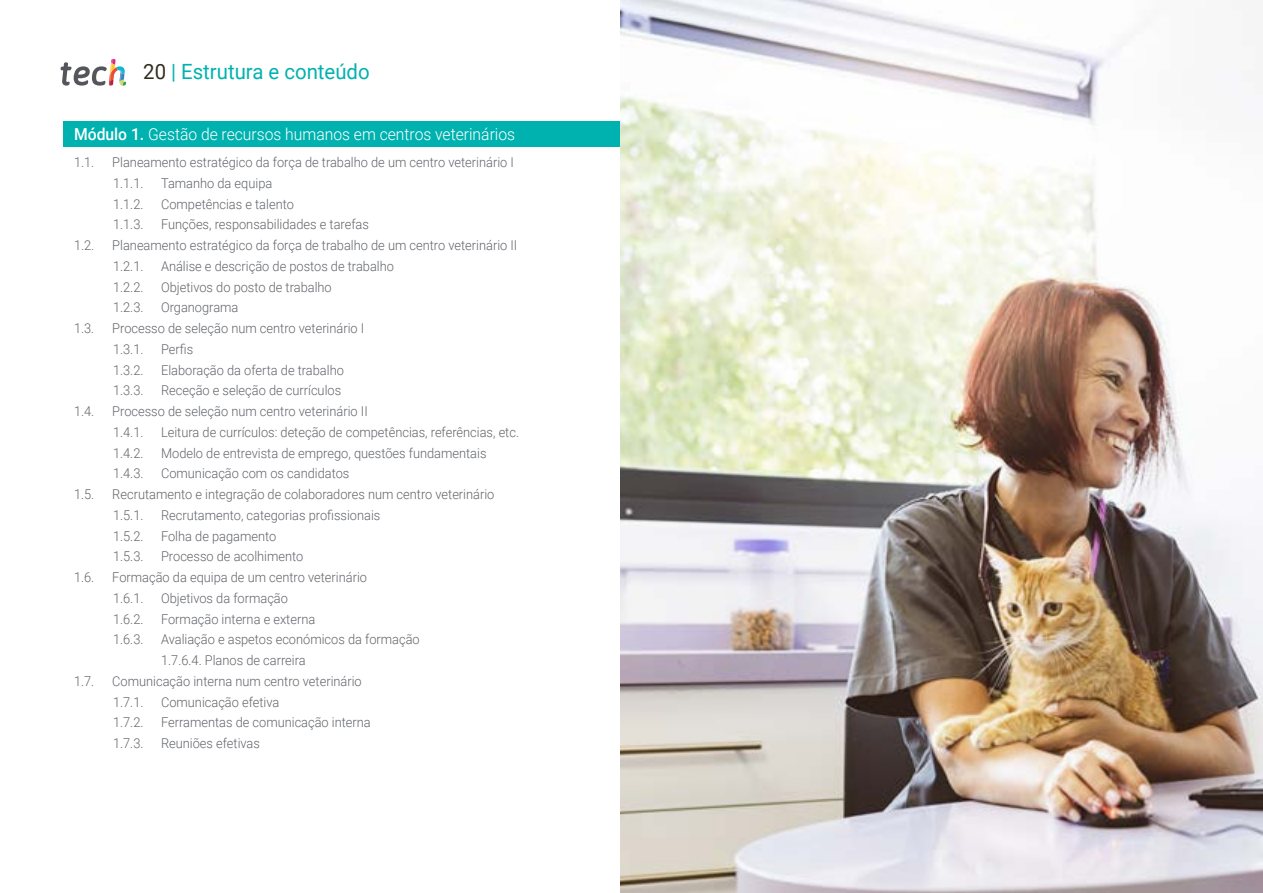
<style>
.page{position:relative;width:1263px;height:893px;background:#fff}
.page>*{position:absolute;margin:0;border:0;box-sizing:border-box;transform-origin:0 0}
.t1{font:21px "Roboto";color:#00b2af}
.t2{font:300 16.5px "Roboto";color:#fff;scale:.95 1}
.t3{font:300 13.5px/20.7px "Roboto";color:#61646a;scale:.95 1}
.s1{color:#312e20}
.s2{font-weight:500}
</style>
<div class="page">
<div style="left:63px;top:121px;width:558px;height:25px;background:#00b2af"></div>
<svg style="left:61px;top:59px;width:65px;height:27px"></svg>
<img style="left:621px;top:0;width:642px;height:893px">
<h1 class="t1" style="left:143px;top:57px;width:228px"><span class="s1">20</span> | Estrutura e conteúdo</h1>
<p class="t2" style="left:74px;top:123px;width:466px"><span class="s2">Módulo 1.</span> Gestão de recursos humanos em centros veterinários</p>
<p class="t3" style="left:74px;top:151px;width:23px">1.1.</p>
<p class="t3" style="left:112px;top:151px;width:424px">Planeamento estratégico da força de trabalho de um centro veterinário I<br>1.1.1.</p>
<p class="t3" style="left:161px;top:172px;width:119px">Tamanho da equipa</p>
<p class="t3" style="left:113px;top:193px;width:34px">1.1.2.</p>
<p class="t3" style="left:161px;top:193px;width:141px">Competências e talento</p>
<p class="t3" style="left:113px;top:214px;width:34px">1.1.3.</p>
<p class="t3" style="left:161px;top:214px;width:220px">Funções, responsabilidades e tarefas</p>
<p class="t3" style="left:74px;top:234px;width:23px">1.2.</p>
<p class="t3" style="left:112px;top:234px;width:428px">Planeamento estratégico da força de trabalho de um centro veterinário II<br>1.2.1.</p>
<p class="t3" style="left:161px;top:255px;width:247px">Análise e descrição de postos de trabalho</p>
<p class="t3" style="left:113px;top:276px;width:34px">1.2.2.</p>
<p class="t3" style="left:161px;top:276px;width:181px">Objetivos do posto de trabalho</p>
<p class="t3" style="left:113px;top:297px;width:34px">1.2.3.</p>
<p class="t3" style="left:161px;top:297px;width:83px">Organograma</p>
<p class="t3" style="left:74px;top:317px;width:23px">1.3.</p>
<p class="t3" style="left:112px;top:317px;width:267px">Processo de seleção num centro veterinário I<br>1.3.1.</p>
<p class="t3" style="left:161px;top:338px;width:35px">Perfis</p>
<p class="t3" style="left:113px;top:359px;width:34px">1.3.2.</p>
<p class="t3" style="left:161px;top:359px;width:194px">Elaboração da oferta de trabalho</p>
<p class="t3" style="left:113px;top:380px;width:34px">1.3.3.</p>
<p class="t3" style="left:161px;top:380px;width:191px">Receção e seleção de currículos</p>
<p class="t3" style="left:74px;top:400px;width:23px">1.4.</p>
<p class="t3" style="left:112px;top:400px;width:270px">Processo de seleção num centro veterinário II<br>1.4.1.</p>
<p class="t3" style="left:161px;top:421px;width:378px">Leitura de currículos: deteção de competências, referências, etc.</p>
<p class="t3" style="left:113px;top:442px;width:34px">1.4.2.</p>
<p class="t3" style="left:161px;top:442px;width:344px">Modelo de entrevista de emprego, questões fundamentais</p>
<p class="t3" style="left:113px;top:463px;width:34px">1.4.3.</p>
<p class="t3" style="left:161px;top:463px;width:200px">Comunicação com os candidatos</p>
<p class="t3" style="left:74px;top:483px;width:23px">1.5.</p>
<p class="t3" style="left:112px;top:483px;width:404px">Recrutamento e integração de colaboradores num centro veterinário<br>1.5.1.</p>
<p class="t3" style="left:161px;top:504px;width:232px">Recrutamento, categorias profissionais</p>
<p class="t3" style="left:113px;top:525px;width:34px">1.5.2.</p>
<p class="t3" style="left:161px;top:525px;width:123px">Folha de pagamento</p>
<p class="t3" style="left:113px;top:546px;width:34px">1.5.3.</p>
<p class="t3" style="left:161px;top:546px;width:151px">Processo de acolhimento</p>
<p class="t3" style="left:74px;top:566px;width:23px">1.6.</p>
<p class="t3" style="left:112px;top:566px;width:270px">Formação da equipa de um centro veterinário<br>1.6.1.</p>
<p class="t3" style="left:161px;top:587px;width:135px">Objetivos da formação</p>
<p class="t3" style="left:113px;top:608px;width:34px">1.6.2.</p>
<p class="t3" style="left:161px;top:608px;width:164px">Formação interna e externa</p>
<p class="t3" style="left:113px;top:629px;width:34px">1.6.3.</p>
<p class="t3" style="left:161px;top:629px;width:274px">Avaliação e aspetos económicos da formação<br>1.7.6.4. Planos de carreira</p>
<p class="t3" style="left:74px;top:670px;width:23px">1.7.</p>
<p class="t3" style="left:112px;top:670px;width:264px">Comunicação interna num centro veterinário<br>1.7.1.</p>
<p class="t3" style="left:161px;top:691px;width:126px">Comunicação efetiva</p>
<p class="t3" style="left:113px;top:712px;width:34px">1.7.2.</p>
<p class="t3" style="left:161px;top:712px;width:222px">Ferramentas de comunicação interna</p>
<p class="t3" style="left:113px;top:732px;width:34px">1.7.3.</p>
<p class="t3" style="left:161px;top:732px;width:106px">Reuniões efetivas</p>
</div>
